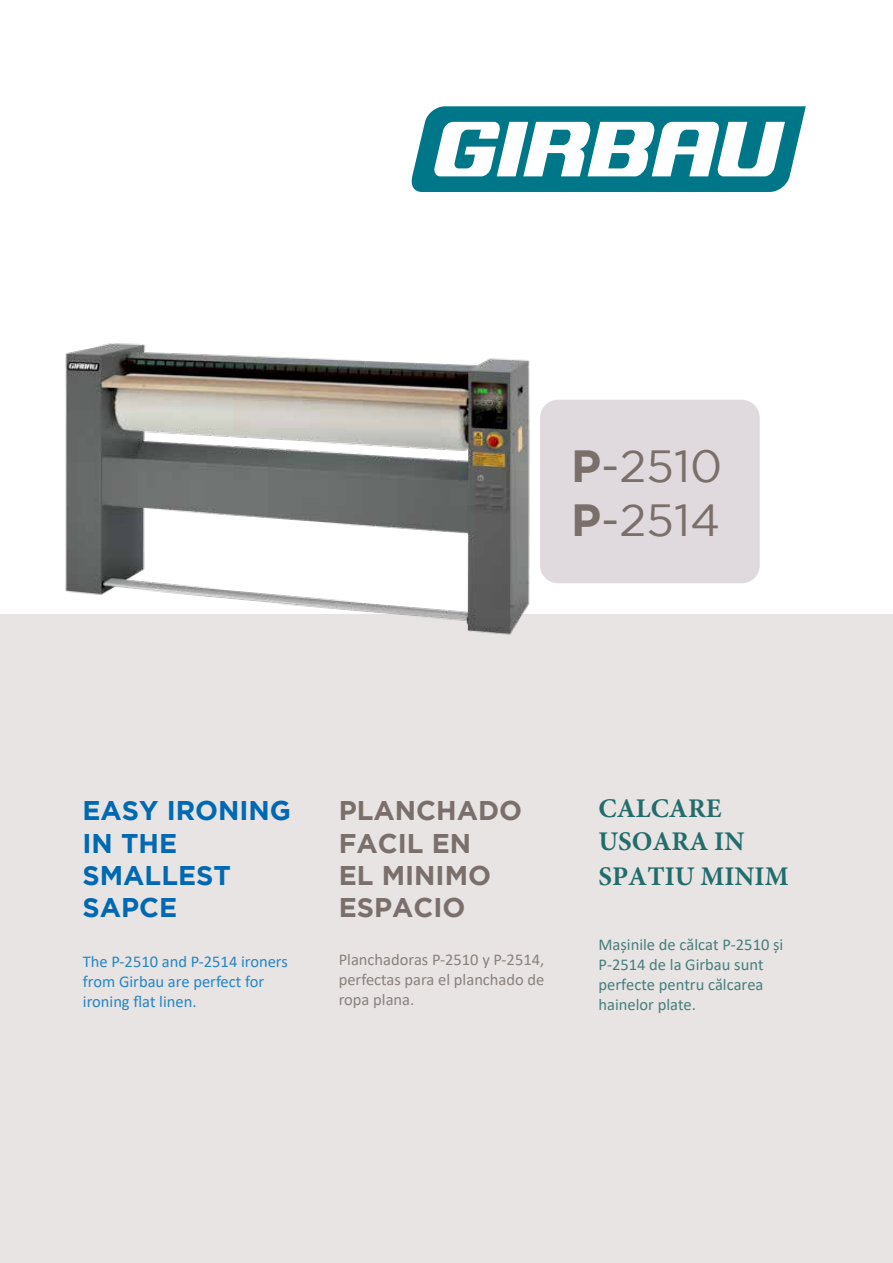
<style>
.page{position:relative;width:893px;height:1263px;background:#fff}
.page>*{position:absolute;margin:0;border:0;box-sizing:border-box;transform-origin:0 0}
.t1{font:45px/54px "Gotham";color:#7a6f6b}
.t2{font:700 27px/32.4px "Gotham";color:#7a6f6b}
.t3{font:700 27px/32.4px "Gotham";color:#0069b3}
.t4{font:700 27px/32.4px "Minion Pro";color:#226d6c}
.t5{font:16.5px/19.8px "Calibri";color:#487e7e}
.t6{font:16.5px/19.8px "Calibri";color:#2686c5}
.t7{font:16.5px/19.8px "Calibri";color:#8b817d;text-align:justify}
.s1{font-weight:700}
</style>
<div class="page">
<div style="left:0;top:614px;width:893px;height:649px;background:#e7e4e3"></div>
<div style="left:540px;top:400px;width:220px;height:183px;background:#e0dade;border-radius:18px"></div>
<img style="left:65px;top:343px;width:521px;height:292px">
<svg style="left:412px;top:106px;width:394px;height:86px"></svg>
<h1 class="t1" style="left:571px;top:438px;width:153px"><span class="s1">P</span>-2510<br><span class="s1">P</span>-2514</h1>
<h2 class="t3" style="left:83px;top:794px;width:210px">EASY IRONING<br>IN THE<br>SMALLEST<br>SAPCE</h2>
<h2 class="t2" style="left:339px;top:794px;width:185px">PLANCHADO<br>FACIL EN<br>EL MINIMO<br>ESPACIO</h2>
<p class="t6" style="left:83px;top:951px;width:206px">The P-2510 and P-2514 ironers from Girbau are perfect for ironing flat linen.</p>
<p class="t7" style="left:339px;top:949px;width:207px">Planchadoras P-2510 y P-2514, perfectas para el planchado de ropa plana.</p>
<h2 class="t4" style="left:598px;top:792px;width:147px">CALCARE<br>USOARA IN</h2>
<h2 class="t4" style="left:598px;top:860px;width:192px">SPATIU MINIM</h2>
<p class="t5" style="left:598px;top:934px;width:186px">Mașinile de călcat P-2510 și<br>P-2514 de la Girbau sunt perfecte pentru călcarea hainelor plate.</p>
</div>
